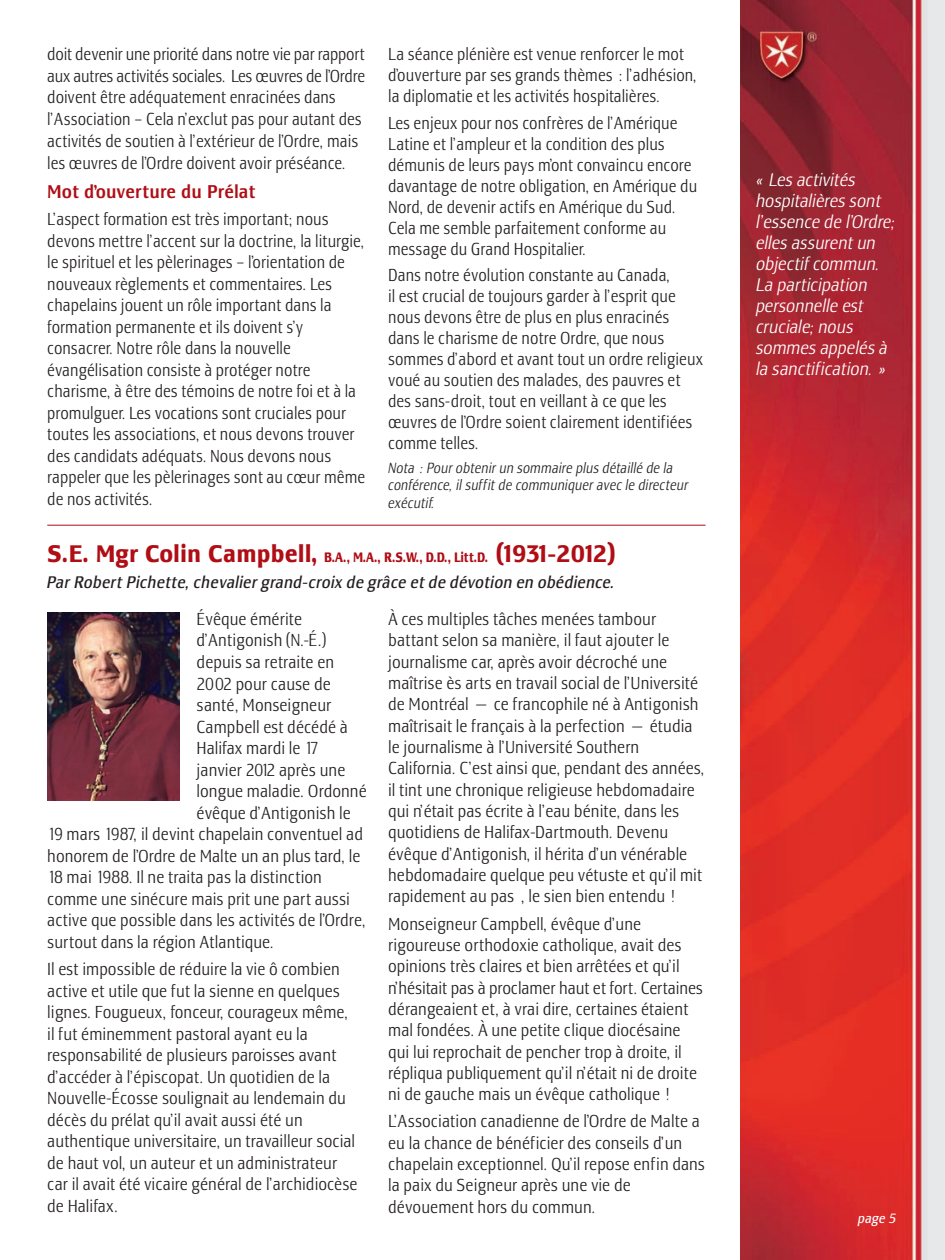
<style>
.page{position:relative;width:945px;height:1260px;background:#fff}
.page>*{position:absolute;margin:0;border:0;box-sizing:border-box;transform-origin:0 0}
.t1{font:700 condensed 25.03px "Lesmore";color:#b00d15}
.t2{font:500 condensed 19.25px "Lesmore";color:#b00d15}
.t3{font:italic 300 condensed 18.38px/21px "Lesmore";letter-spacing:-.01em;color:#fff}
.t4{font:300 condensed 17.5px/21.3px "Lesmore";color:#231f20}
.t5{font:300 condensed 17.5px/21px "Lesmore";color:#231f20;scale:.95 1}
.t6{font:italic condensed 17.5px "Lesmore";color:#231f20}
.t7{font:italic 300 condensed 14.88px/17.5px "Lesmore";color:#231f20;scale:.95 1}
.t8{font:italic condensed 14px "Lesmore";color:#fff}
.s1{font-size:14.35px}
</style>
<div class="page">
<img style="left:740px;top:0;width:205px;height:1260px">
<hr style="left:47px;top:525px;width:659px;height:1px;background:#b00d15">
<img style="left:47px;top:612px;width:132px;height:189px">
<p class="t5" style="left:47px;top:45px;width:336px;line-height:21.7px">doit devenir une priorité dans notre vie par rapport aux autres activités sociales. Les œuvres de l’Ordre doivent être adéquatement enracinées dans l’Association – Cela n’exclut pas pour autant des activités de soutien à l’extérieur de l’Ordre, mais les œuvres de l’Ordre doivent avoir préséance.</p>
<p class="t2" style="left:47px;top:184px;width:210px">Mot d’ouverture du Prélat</p>
<p class="t5" style="left:47px;top:210px;width:336px;line-height:21.5px">L’aspect formation est très important; nous devons mettre l’accent sur la doctrine, la liturgie, le spirituel et les pèlerinages – l’orientation de nouveaux règlements et commentaires. Les chapelains jouent un rôle important dans la formation permanente et ils doivent s’y consacrer. Notre rôle dans la nouvelle évangélisation consiste à protéger notre charisme, à être des témoins de notre foi et à la promulguer. Les vocations sont cruciales pour toutes les associations, et nous devons trouver des candidats adéquats. Nous devons nous rappeler que les pèlerinages sont au cœur même de nos activités.</p>
<p class="t5" style="left:388px;top:45px;width:326px">La séance plénière est venue renforcer le mot d’ouverture par ses grands thèmes : l’adhésion, la diplomatie et les activités hospitalières.</p>
<p class="t5" style="left:388px;top:114px;width:327px">Les enjeux pour nos confrères de l’Amérique Latine et l’ampleur et la condition des plus démunis de leurs pays m’ont convaincu encore davantage de notre obligation, en Amérique du Nord, de devenir actifs en Amérique du Sud.<br>Cela me semble parfaitement conforme au message du Grand Hospitalier.</p>
<p class="t5" style="left:388px;top:266px;width:333px">Dans notre évolution constante au Canada,<br>il est crucial de toujours garder à l’esprit que nous devons être de plus en plus enracinés dans le charisme de notre Ordre, que nous sommes d’abord et avant tout un ordre religieux voué au soutien des malades, des pauvres et des sans-droit, tout en veillant à ce que les œuvres de l’Ordre soient clairement identifiées comme telles.</p>
<p class="t7" style="left:388px;top:460px;width:318px">Nota : Pour obtenir un sommaire plus détaillé de la conférence, il suffit de communiquer avec le directeur exécutif.</p>
<h1 class="t1" style="left:47px;top:544px;width:569px">S.E. Mgr Colin Campbell, <span class="s1">B.A., M.A., R.S.W., D.D., Litt.D.</span> (1931-2012)</h1>
<p class="t6" style="left:47px;top:576px;width:569px">Par Robert Pichette, chevalier grand-croix de grâce et de dévotion en obédience.</p>
<p class="t4" style="left:197px;top:610px;width:107px">Évêque émérite</p>
<p class="t4" style="left:197px;top:631px;width:131px">d’Antigonish (N.-É.)</p>
<p class="t4" style="left:197px;top:653px;width:139px">depuis sa retraite en</p>
<p class="t4" style="left:197px;top:674px;width:136px">2002 pour cause de</p>
<p class="t4" style="left:197px;top:696px;width:136px">santé, Monseigneur</p>
<p class="t4" style="left:197px;top:717px;width:153px">Campbell est décédé à</p>
<p class="t4" style="left:197px;top:739px;width:124px">Halifax mardi le 17</p>
<p class="t4" style="left:197px;top:760px;width:150px">janvier 2012 après une</p>
<p class="t4" style="left:197px;top:782px;width:172px">longue maladie. Ordonné</p>
<p class="t4" style="left:197px;top:804px;width:156px">évêque d’Antigonish le</p>
<p class="t4" style="left:47px;top:825px;width:317px">19 mars 1987, il devint chapelain conventuel ad</p>
<p class="t4" style="left:47px;top:847px;width:315px">honorem de l’Ordre de Malte un an plus tard, le</p>
<p class="t4" style="left:47px;top:868px;width:276px">18 mai 1988. Il ne traita pas la distinction</p>
<p class="t4" style="left:47px;top:890px;width:304px">comme une sinécure mais prit une part aussi</p>
<p class="t4" style="left:47px;top:911px;width:320px">active que possible dans les activités de l’Ordre,</p>
<p class="t4" style="left:47px;top:933px;width:228px">surtout dans la région Atlantique.</p>
<p class="t4" style="left:47px;top:960px;width:312px">Il est impossible de réduire la vie ô combien active et utile que fut la sienne en quelques lignes. Fougueux, fonceur, courageux même, il fut éminemment pastoral ayant eu la responsabilité de plusieurs paroisses avant d’accéder à l’épiscopat. Un quotidien de la Nouvelle-Écosse soulignait au lendemain du décès du prélat qu’il avait aussi été un authentique universitaire, un travailleur social de haut vol, un auteur et un administrateur car il avait été vicaire général de l’archidiocèse de Halifax.</p>
<p class="t4" style="left:388px;top:610px;width:318px">À ces multiples tâches menées tambour battant selon sa manière, il faut ajouter le journalisme car, après avoir décroché une maîtrise ès arts en travail social de l’Université de Montréal — ce francophile né à Antigonish maîtrisait le français à la perfection — étudia le journalisme à l’Université Southern California. C’est ainsi que, pendant des années, il tint une chronique religieuse hebdomadaire qui n’était pas écrite à l’eau bénite, dans les quotidiens de Halifax-Dartmouth. Devenu évêque d’Antigonish, il hérita d’un vénérable hebdomadaire quelque peu vétuste et qu’il mit rapidement au pas , le sien bien entendu !</p>
<p class="t4" style="left:388px;top:914px;width:316px">Monseigneur Campbell, évêque d’une rigoureuse orthodoxie catholique, avait des opinions très claires et bien arrêtées et qu’il n’hésitait pas à proclamer haut et fort. Certaines dérangeaient et, à vrai dire, certaines étaient mal fondées. À une petite clique diocésaine qui lui reprochait de pencher trop à droite, il répliqua publiquement qu’il n’était ni de droite ni de gauche mais un évêque catholique !</p>
<p class="t4" style="left:388px;top:1112px;width:318px">L’Association canadienne de l’Ordre de Malte a eu la chance de bénéficier des conseils d’un chapelain exceptionnel. Qu’il repose enfin dans la paix du Seigneur après une vie de dévouement hors du commun.</p>
<p class="t3" style="left:756px;top:170px;width:141px">« Les activités hospitalières sont l’essence de l’Ordre; elles assurent un objectif commun.<br>La participation personnelle est cruciale; nous sommes appelés à la sanctification. »</p>
<p class="t8" style="left:858px;top:1213px;width:40px">page 5</p>
</div>
